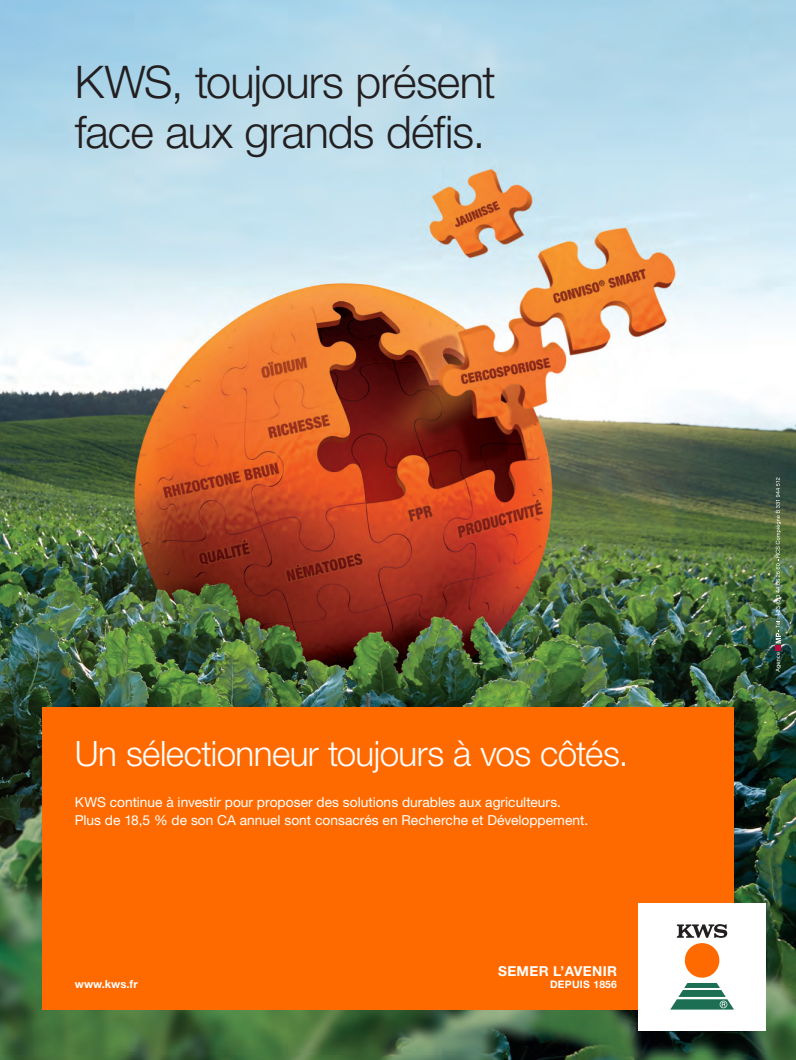
<style>
.page{position:relative;width:796px;height:1060px;background:#fff}
.page>*{position:absolute;margin:0;border:0;box-sizing:border-box;transform-origin:0 0}
.t1{font:300 45px/49.5px "Helvetica Neue LT Std";letter-spacing:-.02em;color:#231f20}
.t2{font:300 35px "Helvetica Neue LT Std";letter-spacing:-.015em;color:#fff}
.t3{font:13.75px/17.8px "Helvetica Neue LT Std";color:#fff}
.t4{font:700 13.75px "Helvetica Neue LT Std";letter-spacing:.025em;color:#fff}
.t5{font:700 11.25px "Helvetica Neue LT Std";color:#fff}
.t6{font:700 10.25px "Helvetica Neue LT Std";letter-spacing:.025em;color:#fff}
</style>
<div class="page">
<img style="left:0;top:0;width:796px;height:1059px">
<svg style="left:776px;top:477px;width:5px;height:194px"></svg>
<div style="left:43px;top:707px;width:691px;height:302px;background:#ff6a00"></div>
<div style="left:638px;top:902px;width:128px;height:128px;background:#fff"></div>
<svg style="left:670px;top:983px;width:64px;height:26px"></svg>
<div style="left:685px;top:942px;width:34px;height:35px;background:#ff6a00;border-radius:50%"></div>
<svg style="left:677px;top:924px;width:50px;height:13px"></svg>
<h1 class="t1" style="left:75px;top:56px;width:423px">KWS, toujours présent face aux grands défis.</h1>
<h2 class="t2" style="left:75px;top:732px;width:555px">Un sélectionneur toujours à vos côtés.</h2>
<p class="t3" style="left:75px;top:792px;width:515px">KWS continue à investir pour proposer des solutions durables aux agriculteurs.<br>Plus de 18,5 % de son CA annuel sont consacrés en Recherche et Développement.</p>
<p class="t4" style="left:498px;top:962px;width:120px">SEMER L’AVENIR</p>
<p class="t5" style="left:75px;top:976px;width:64px">www.kws.fr</p>
<p class="t6" style="left:550px;top:977px;width:68px">DEPUIS 1856</p>
</div>
